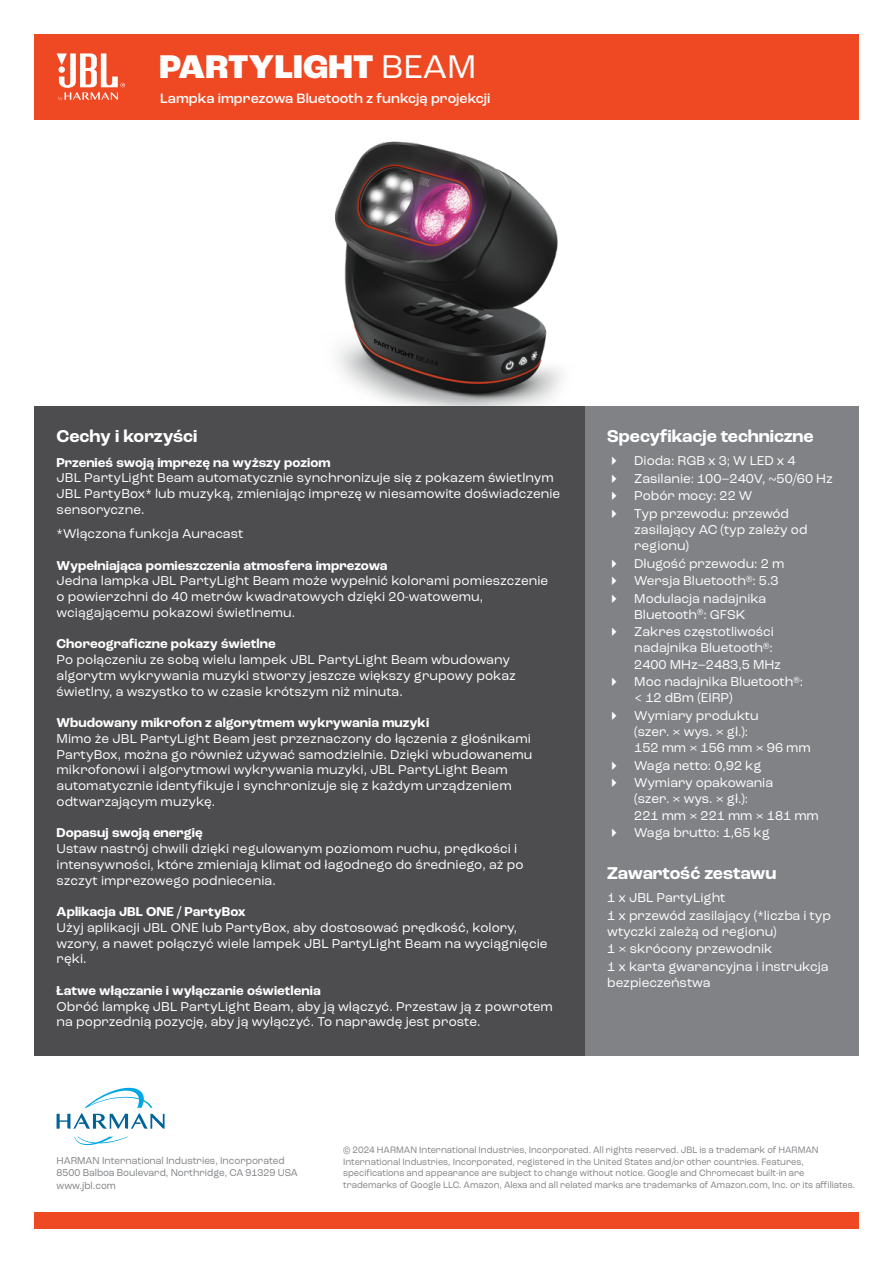
<style>
.page{position:relative;width:893px;height:1263px;background:#fff}
.page>*{position:absolute;margin:0;border:0;box-sizing:border-box;transform-origin:0 0}
.t1{font:800 34.5px "Roc Grotesk";color:#fff}
.t2{font:700 18px "Roc Grotesk";color:#fff}
.t3{font:500 14.25px "Roc Grotesk";color:#fff}
.t4{font:13.5px/15.8px "Roc Grotesk";letter-spacing:.005em;color:#fff}
.t5{font:700 13.5px "Roc Grotesk";letter-spacing:.005em;color:#fff}
.t6{font:10.5px/12.6px "Roc Grotesk";color:#808285;scale:.94 1}
.t7{font:9.75px/11.7px "Roc Grotesk";color:#808285;scale:.94 1}
.s1{font-weight:400}
</style>
<div class="page">
<div style="left:34px;top:1213px;width:825px;height:16px;background:#ef4923"></div>
<svg style="left:74px;top:1137px;width:54px;height:8px"></svg>
<svg style="left:57px;top:1087px;width:108px;height:42px"></svg>
<div style="left:34px;top:34px;width:825px;height:85px;background:#ef4923"></div>
<svg style="left:57px;top:53px;width:68px;height:48px"></svg>
<img style="left:194px;top:119px;width:490px;height:287px">
<div style="left:585px;top:406px;width:274px;height:649px;background:#808285"></div>
<div style="left:34px;top:406px;width:551px;height:649px;background:#4d4d4f"></div>
<h1 class="t1" style="left:159px;top:45px;width:319px">PARTYLIGHT <span class="s1">BEAM</span></h1>
<p class="t3" style="left:160px;top:89px;width:332px">Lampka imprezowa Bluetooth z funkcją projekcji</p>
<h2 class="t2" style="left:57px;top:425px;width:142px">Cechy i korzyści</h2>
<p class="t5" style="left:57px;top:454px;width:276px">Przenieś swoją imprezę na wyższy poziom</p>
<p class="t4" style="left:57px;top:470px;width:505px">JBL PartyLight Beam automatycznie synchronizuje się z pokazem świetlnym<br>JBL PartyBox* lub muzyką, zmieniając imprezę w niesamowite doświadczenie sensoryczne.</p>
<p class="t4" style="left:57px;top:526px;width:188px">*Włączona funkcja Auracast</p>
<p class="t5" style="left:57px;top:557px;width:333px">Wypełniająca pomieszczenia atmosfera imprezowa</p>
<p class="t4" style="left:57px;top:573px;width:493px">Jedna lampka JBL PartyLight Beam może wypełnić kolorami pomieszczenie o powierzchni do 40 metrów kwadratowych dzięki 20-watowemu, wciągającemu pokazowi świetlnemu.</p>
<p class="t5" style="left:57px;top:635px;width:221px">Choreograficzne pokazy świetlne</p>
<p class="t4" style="left:57px;top:652px;width:461px">Po połączeniu ze sobą wielu lampek JBL PartyLight Beam wbudowany algorytm wykrywania muzyki stworzy jeszcze większy grupowy pokaz świetlny, a wszystko to w czasie krótszym niż minuta.</p>
<p class="t5" style="left:57px;top:714px;width:374px">Wbudowany mikrofon z algorytmem wykrywania muzyki</p>
<p class="t4" style="left:57px;top:731px;width:477px">Mimo że JBL PartyLight Beam jest przeznaczony do łączenia z głośnikami PartyBox, można go również używać samodzielnie. Dzięki wbudowanemu mikrofonowi i algorytmowi wykrywania muzyki, JBL PartyLight Beam automatycznie identyfikuje i synchronizuje się z każdym urządzeniem odtwarzającym muzykę.</p>
<p class="t5" style="left:57px;top:824px;width:148px">Dopasuj swoją energię</p>
<p class="t4" style="left:57px;top:841px;width:469px">Ustaw nastrój chwili dzięki regulowanym poziomom ruchu, prędkości i intensywności, które zmieniają klimat od łagodnego do średniego, aż po szczyt imprezowego podniecenia.</p>
<p class="t5" style="left:57px;top:903px;width:191px">Aplikacja JBL ONE / PartyBox</p>
<p class="t4" style="left:57px;top:920px;width:492px">Użyj aplikacji JBL ONE lub PartyBox, aby dostosować prędkość, kolory, wzory, a nawet połączyć wiele lampek JBL PartyLight Beam na wyciągnięcie ręki.</p>
<p class="t5" style="left:57px;top:982px;width:266px">Łatwe włączanie i wyłączanie oświetlenia</p>
<p class="t4" style="left:57px;top:998px;width:498px">Obróć lampkę JBL PartyLight Beam, aby ją włączyć. Przestaw ją z powrotem na poprzednią pozycję, aby ją wyłączyć. To naprawdę jest proste.</p>
<h2 class="t2" style="left:607px;top:425px;width:208px">Specyfikacje techniczne</h2>
<p class="t4" style="left:634px;top:452px;width:200px;line-height:17.4px">Dioda: RGB x 3; W LED x 4<br>Zasilanie: 100–240V, ~50/60 Hz<br>Pobór mocy: 22 W<br>Typ przewodu: przewód</p>
<p class="t4" style="left:634px;top:521px;width:175px;line-height:16.2px">zasilający AC (typ zależy od regionu)</p>
<p class="t4" style="left:634px;top:554px;width:152px;line-height:17.5px">Długość przewodu: 2 m<br>Wersja Bluetooth<sup>®</sup>: 5.3<br>Modulacja nadajnika</p>
<p class="t4" style="left:634px;top:605px;width:141px;line-height:17.5px">Bluetooth<sup>®</sup>: GFSK<br>Zakres częstotliwości</p>
<p class="t4" style="left:634px;top:640px;width:148px;line-height:16.2px">nadajnika Bluetooth<sup>®</sup>:<br>2400 MHz–2483,5 MHz</p>
<p class="t4" style="left:634px;top:674px;width:170px;line-height:16.2px">Moc nadajnika Bluetooth<sup>®</sup>: &lt; 12 dBm (EIRP)</p>
<p class="t4" style="left:634px;top:707px;width:178px;line-height:16.2px">Wymiary produktu<br>(szer. × wys. × gł.):<br>152 mm × 156 mm × 96 mm</p>
<p class="t4" style="left:634px;top:756px;width:140px;line-height:17.4px">Waga netto: 0,92 kg<br>Wymiary opakowania</p>
<p class="t4" style="left:634px;top:791px;width:186px;line-height:16.2px">(szer. × wys. × gł.):<br>221 mm × 221 mm × 181 mm</p>
<p class="t4" style="left:634px;top:825px;width:137px">Waga brutto: 1,65 kg</p>
<h2 class="t2" style="left:607px;top:862px;width:171px">Zawartość zestawu</h2>
<p class="t4" style="left:607px;top:889px;width:225px;line-height:17.4px">1 x JBL PartyLight<br>1 x przewód zasilający (*liczba i typ</p>
<p class="t4" style="left:607px;top:923px;width:223px;line-height:17.4px">wtyczki zależą od regionu)<br>1 × skrócony przewodnik<br>1 x karta gwarancyjna i instrukcja</p>
<p class="t4" style="left:607px;top:975px;width:105px">bezpieczeństwa</p>
<p class="t6" style="left:57px;top:1154px;width:258px">HARMAN International Industries, Incorporated<br>8500 Balboa Boulevard, Northridge, CA 91329 USA www.jbl.com</p>
<p class="t7" style="left:343px;top:1144px;width:546px">© 2024 HARMAN International Industries, Incorporated. All rights reserved. JBL is a trademark of HARMAN International Industries, Incorporated, registered in the United States and/or other countries. Features, specifications and appearance are subject to change without notice. Google and Chromecast built-in are trademarks of Google LLC. Amazon, Alexa and all related marks are trademarks of Amazon.com, Inc. or its affiliates.</p>
</div>
